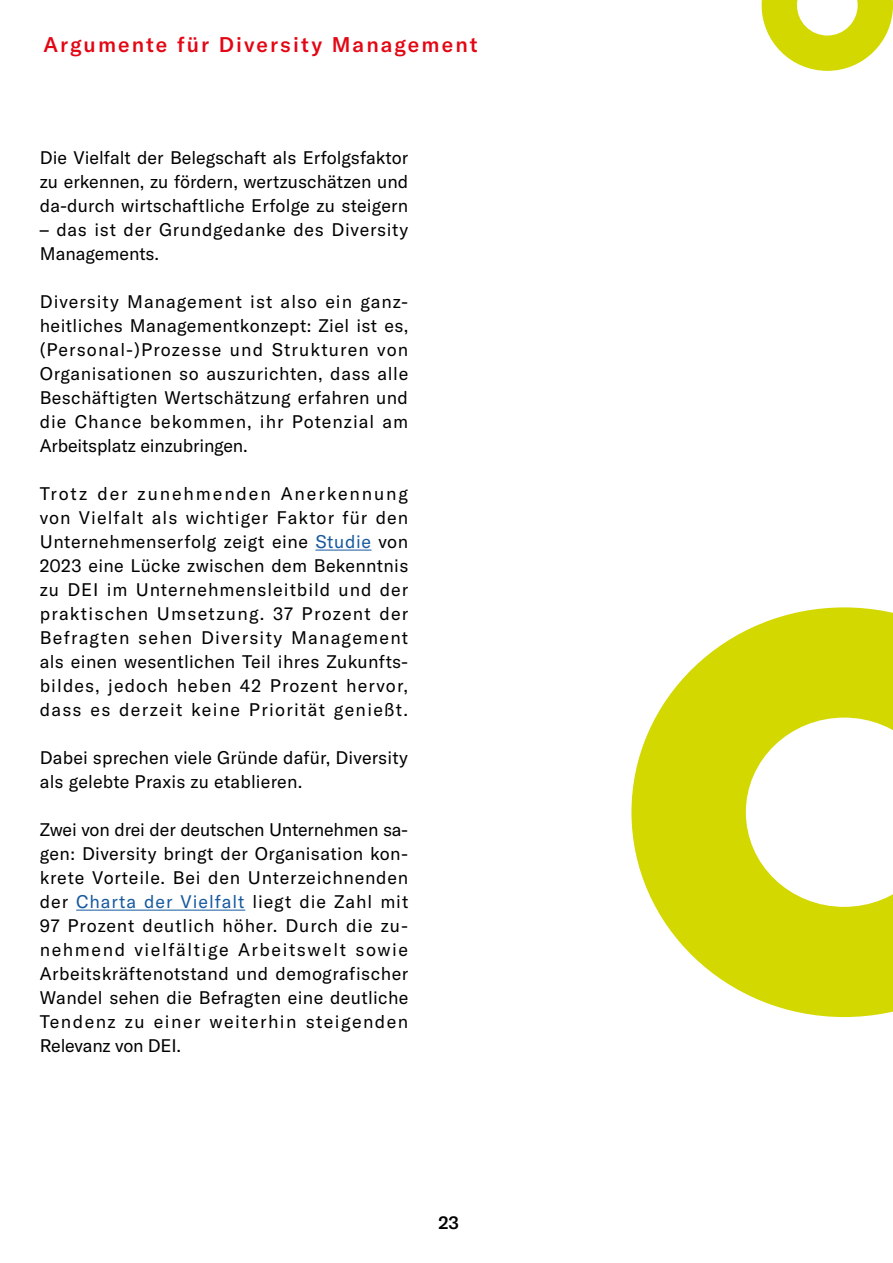
<style>
.page{position:relative;width:893px;height:1263px;background:#fff}
.page>*{position:absolute;margin:0;border:0;box-sizing:border-box;transform-origin:0 0}
.t1{font:500 21px "GT America";letter-spacing:.1em;color:#e30613}
.t2{font:18px/24px "GT America";letter-spacing:.01em;color:#000;text-align:justify}
.t3{font:18px/24px "GT America";letter-spacing:.04em;color:#000}
.t4{font:500 18px "GT America";color:#000}
.s1{color:#16599f}
</style>
<div class="page">
<svg style="left:762px;top:0;width:131px;height:71px"></svg>
<svg style="left:631px;top:607px;width:262px;height:410px;fill:#d3d800"></svg>
<hr style="left:315px;top:550px;width:56px;height:1px;background:#16599f">
<hr style="left:76px;top:910px;width:169px;height:1px;background:#16599f">
<p class="t1" style="left:44px;top:32px;width:435px">Argumente für Diversity Management</p>
<p class="t2" style="left:40px;top:146px;width:370px">Die Vielfalt der Belegschaft als Erfolgsfaktor zu erkennen, zu fördern, wertzuschätzen und da-durch wirtschaftliche Erfolge zu steigern</p>
<p class="t3" style="left:40px;top:218px;width:370px">– das ist der Grundgedanke des Diversity<br>Managements.</p>
<p class="t2" style="left:40px;top:290px;width:370px">Diversity Management ist also ein ganz&shy;heitliches Managementkonzept: Ziel ist es, (Personal-)Prozesse und Strukturen von Organisationen so auszurichten, dass alle Beschäftigten Wertschätzung erfahren und die Chance bekommen, ihr Potenzial am Arbeitsplatz einzubringen.</p>
<p class="t2" style="left:40px;top:482px;width:370px">Trotz der zunehmenden Anerkennung von Vielfalt als wichtiger Faktor für den Unternehmenserfolg zeigt eine <span class="s1">Studie</span> von 2023 eine Lücke zwischen dem Bekenntnis zu DEI im Unternehmensleitbild und der praktischen Umsetzung. 37 Prozent der Befragten sehen Diversity Management als einen wesentlichen Teil ihres Zukunfts&shy;bildes, jedoch heben 42 Prozent hervor, dass es derzeit keine Priorität genießt.</p>
<p class="t2" style="left:40px;top:746px;width:370px">Dabei sprechen viele Gründe dafür, Diversity als gelebte Praxis zu etablieren.</p>
<p class="t2" style="left:40px;top:818px;width:370px">Zwei von drei der deutschen Unternehmen sa&shy;gen: Diversity bringt der Organisation kon&shy;krete Vorteile. Bei den Unterzeichnenden der <span class="s1">Charta der Vielfalt</span> liegt die Zahl mit 97 Prozent deutlich höher. Durch die zu&shy;nehmend vielfältige Arbeitswelt sowie Arbeitskräftenotstand und demografischer Wandel sehen die Befragten eine deutliche Tendenz zu einer weiterhin steigenden Relevanz von DEI.</p>
<p class="t4" style="left:438px;top:1212px;width:22px">23</p>
</div>
